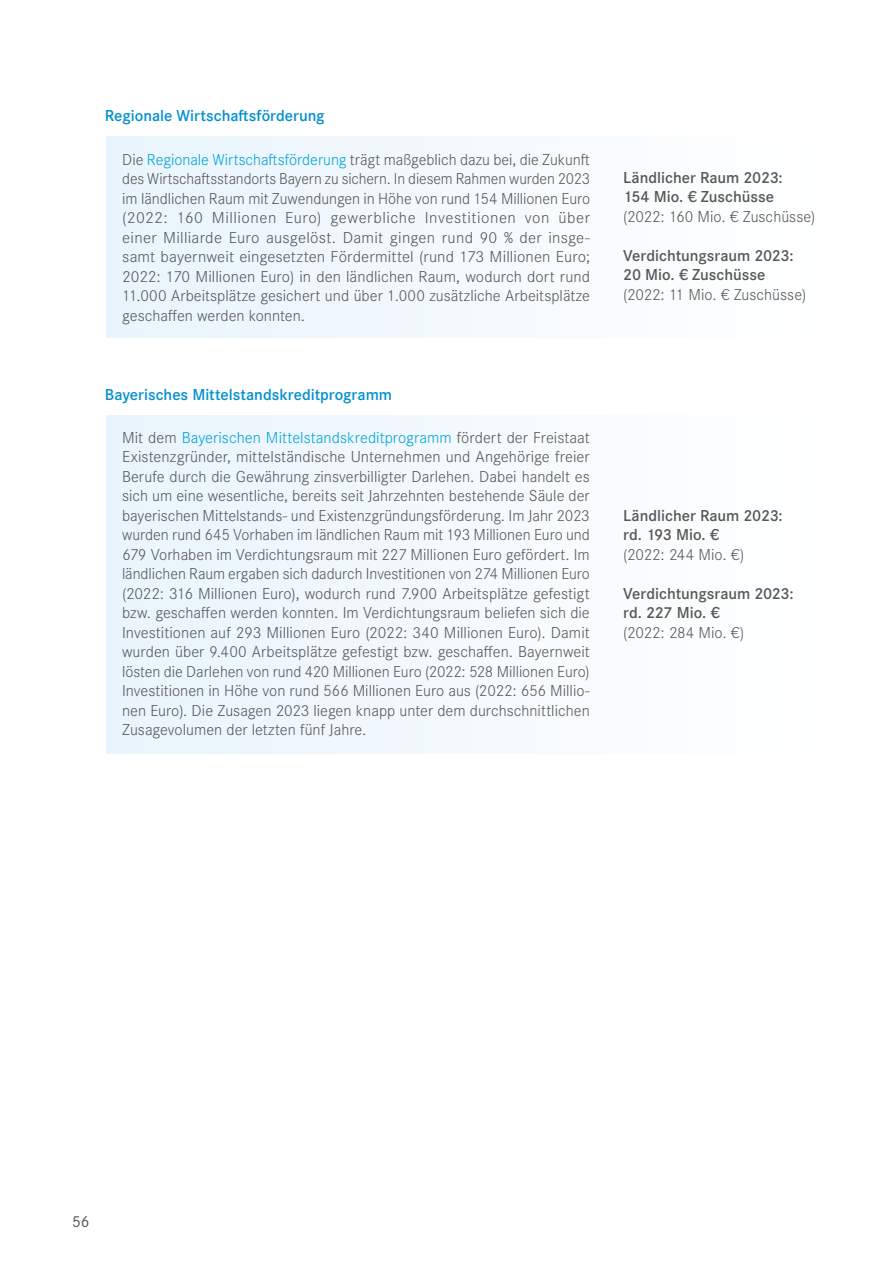
<style>
.page{position:relative;width:893px;height:1263px;background:#fff}
.page>*{position:absolute;margin:0;border:0;box-sizing:border-box;transform-origin:0 0}
.t1{font:300 16.5px/19.5px "Corporate S Pro";color:#575756;text-align:justify}
.t2{font:600 16.5px "Corporate S Pro";letter-spacing:-.005em;color:#575756}
.t3{font:600 16.5px "Corporate S Pro";color:#008fcf}
.t4{font:16.5px "Corporate S Pro";color:#575756}
.s1{color:#00a3da}
</style>
<div class="page">
<div style="left:106px;top:136px;width:735px;height:202px;background:#f4f9fe"></div>
<div style="left:106px;top:416px;width:735px;height:337px;background:#f4f9fe"></div>
<p class="t3" style="left:105px;top:103px;width:221px">Regionale Wirtschaftsförderung</p>
<p class="t1" style="left:122px;top:148px;width:469px">Die <span class="s1">Regionale Wirtschaftsförderung</span> trägt maßgeblich dazu bei, die Zukunft des Wirtschaftsstandorts Bayern zu sichern. In diesem Rahmen wurden 2023 im ländlichen Raum mit Zuwendungen in Höhe von rund 154 Millionen Euro (2022: 160 Millionen Euro) gewerbliche Investitionen von über einer Milliarde Euro ausgelöst. Damit gingen rund 90 % der insge&shy;samt bayernweit eingesetzten Fördermittel (rund 173 Millionen Euro; 2022: 170 Millionen Euro) in den ländlichen Raum, wodurch dort rund 11.000 Arbeitsplätze gesichert und über 1.000 zusätzliche Arbeitsplätze geschaffen werden konnten.</p>
<p class="t3" style="left:105px;top:382px;width:289px">Bayerisches Mittelstandskreditprogramm</p>
<p class="t1" style="left:122px;top:426px;width:469px">Mit dem <span class="s1">Bayerischen Mittelstandskreditprogramm</span> fördert der Freistaat Existenzgründer, mittelständische Unternehmen und Angehörige freier Berufe durch die Gewährung zinsverbilligter Darlehen. Dabei handelt es sich um eine wesentliche, bereits seit Jahrzehnten bestehende Säule der bayerischen Mittelstands- und Existenzgründungsförderung. Im Jahr 2023 wurden rund 645 Vorhaben im ländlichen Raum mit 193 Millionen Euro und 679 Vorhaben im Verdichtungsraum mit 227 Millionen Euro gefördert. Im ländlichen Raum ergaben sich dadurch Investitionen von 274 Millionen Euro (2022: 316 Millionen Euro), wodurch rund 7.900 Arbeitsplätze gefestigt bzw. geschaffen werden konnten. Im Verdichtungsraum beliefen sich die Investitionen auf 293 Millionen Euro (2022: 340 Millionen Euro). Damit wurden über 9.400 Arbeitsplätze gefestigt bzw. geschaffen. Bayernweit lösten die Darlehen von rund 420 Millionen Euro (2022: 528 Millionen Euro)<br>Investitionen in Höhe von rund 566 Millionen Euro aus (2022: 656 Millio&shy;nen Euro). Die Zusagen 2023 liegen knapp unter dem durchschnittlichen Zusagevolumen der letzten fünf Jahre.</p>
<p class="t2" style="left:623px;top:165px;width:161px">Ländlicher Raum 2023:</p>
<p class="t2" style="left:623px;top:185px;width:152px">154 Mio. € Zuschüsse</p>
<p class="t1" style="left:623px;top:206px;width:193px">(2022: 160 Mio. € Zuschüsse)</p>
<p class="t2" style="left:623px;top:243px;width:172px">Verdichtungsraum 2023:</p>
<p class="t2" style="left:623px;top:263px;width:144px">20 Mio. € Zuschüsse</p>
<p class="t1" style="left:623px;top:284px;width:184px">(2022: 11 Mio. € Zuschüsse)</p>
<p class="t2" style="left:623px;top:503px;width:161px">Ländlicher Raum 2023:</p>
<p class="t2" style="left:623px;top:523px;width:97px">rd. 193 Mio. €</p>
<p class="t1" style="left:623px;top:544px;width:123px">(2022: 244 Mio. €)</p>
<p class="t2" style="left:623px;top:581px;width:172px">Verdichtungsraum 2023:</p>
<p class="t2" style="left:623px;top:601px;width:98px">rd. 227 Mio. €</p>
<p class="t1" style="left:623px;top:622px;width:123px">(2022: 284 Mio. €)</p>
<p class="t4" style="left:72px;top:1209px;width:19px">56</p>
</div>
